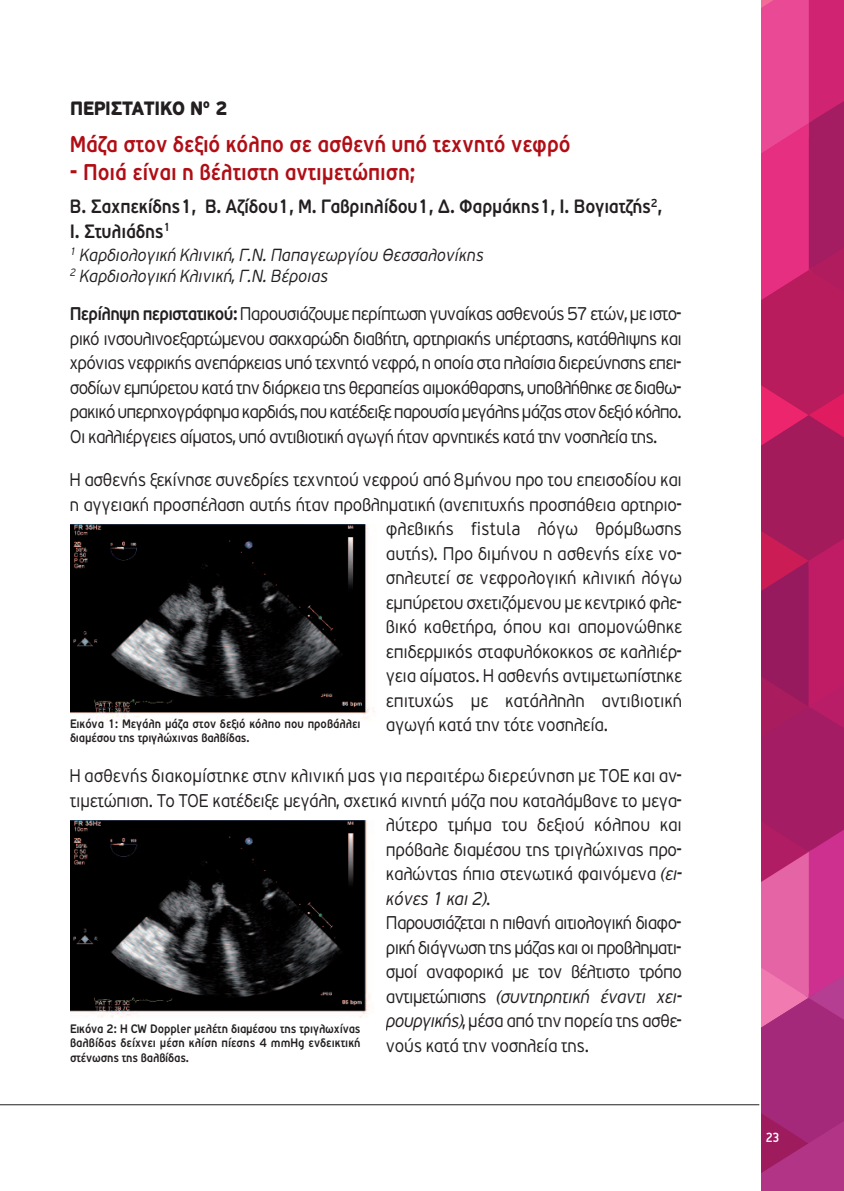
<style>
.page{position:relative;width:844px;height:1191px;background:#fff}
.page>*{position:absolute;margin:0;border:0;box-sizing:border-box;transform-origin:0 0}
.t1{font:500 22.75px "PF Traffic";color:#b00d15;scale:.9 1}
.t2{font:500 19.25px/24.5px "PF Traffic";letter-spacing:-.01em;color:#231f20;scale:.9 1}
.t3{font:900 19.25px "PF Traffic";letter-spacing:-.015em;color:#231f20;scale:.95 1}
.t4{font:300 18.38px/24.5px "PF Traffic";letter-spacing:-.015em;color:#231f20;text-align:justify;scale:.9 1}
.t5{font:300 18.38px "PF Traffic";letter-spacing:-.04em;color:#231f20;scale:.9 1}
.t6{font:300 18.38px "PF Traffic";letter-spacing:.005em;color:#231f20;scale:.9 1}
.t7{font:italic 300 18.38px "PF Traffic";letter-spacing:-.015em;color:#231f20;scale:.9 1}
.t8{font:italic 300 17.5px/21px "PF Traffic";color:#231f20;scale:.9 1}
.t9{font:500 13.47px "PF Din Display";color:#fff;scale:.95 1}
.t10{font:500 12.25px/14.7px "PF Traffic";color:#231f20;scale:.9 1}
.s1{font-weight:500}
.s2{font-style:italic}
.s3{font-style:normal}
</style>
<div class="page">
<svg style="left:761px;top:0;width:82px;height:1191px"></svg>
<img style="left:70px;top:524px;width:305px;height:197px">
<img style="left:70px;top:820px;width:300px;height:198px">
<hr style="left:0;top:1104px;width:759px;height:1px;background:#231f20">
<p class="t3" style="left:70px;top:96px;width:168px">ΠΕΡΙΣΤΑΤΙΚΟ Ν<sup>ο</sup> 2</p>
<p class="t1" style="left:70px;top:130px;width:557px">Μάζα στον δεξιό κόλπο σε ασθενή υπό τεχνητό νεφρό</p>
<p class="t1" style="left:70px;top:158px;width:385px">- Ποιά είναι η βέλτιστη αντιμετώπιση;</p>
<p class="t2" style="left:70px;top:194px;width:659px">Β. Σαχπεκίδης1, Β. Αζίδου1, Μ. Γαβριηλίδου1, Δ. Φαρμάκης1, Ι. Βογιατζής<sup>2</sup>,<br>Ι. Στυλιάδης<sup>1</sup></p>
<p class="t8" style="left:70px;top:244px;width:461px"><sup>1</sup> Καρδιολογική Κλινική, Γ.Ν. Παπαγεωργίου Θεσσαλονίκης<br><sup>2</sup> Καρδιολογική Κλινική, Γ.Ν. Βέροιας</p>
<p class="t4" style="left:70px;top:301px;width:681px"><span class="s1">Περίληψη περιστατικού:</span> Παρουσιάζουμε περίπτωση γυναίκας ασθενούς 57 ετών, με ιστο&shy;ρικό ινσουλινοεξαρτώμενου σακχαρώδη διαβήτη, αρτηριακής υπέρτασης, κατάθλιψης και χρόνιας νεφρικής ανεπάρκειας υπό τεχνητό νεφρό, η οποία στα πλαίσια διερεύνησης επει&shy;σοδίων εμπύρετου κατά την διάρκεια της θεραπείας αιμοκάθαρσης, υποβλήθηκε σε διαθω&shy;ρακικό υπερηχογράφημα καρδιάς, που κατέδειξε παρουσία μεγάλης μάζας στον δεξιό κόλπο.<br>Οι καλλιέργειες αίματος, υπό αντιβιοτική αγωγή ήταν αρνητικές κατά την νοσηλεία της.</p>
<p class="t4" style="left:70px;top:468px;width:681px">Η ασθενής ξεκίνησε συνεδρίες τεχνητού νεφρού από 8μήνου προ του επεισοδίου και</p>
<p class="t4" style="left:70px;top:492px;width:681px">η αγγειακή προσπέλαση αυτής ήταν προβληματική (ανεπιτυχής προσπάθεια αρτηριο-</p>
<p class="t4" style="left:386px;top:517px;width:330px">φλεβικής fistula λόγω θρόμβωσης</p>
<p class="t4" style="left:386px;top:541px;width:330px">αυτής). Προ διμήνου η ασθενής είχε νο-</p>
<p class="t4" style="left:386px;top:566px;width:330px">σηλευτεί σε νεφρολογική κλινική λόγω</p>
<p class="t4" style="left:386px;top:590px;width:330px">εμπύρετου σχετιζόμενου με κεντρικό φλε-</p>
<p class="t4" style="left:386px;top:615px;width:330px">βικό καθετήρα, όπου και απομονώθηκε</p>
<p class="t4" style="left:386px;top:639px;width:330px">επιδερμικός σταφυλόκοκκος σε καλλιέρ-</p>
<p class="t4" style="left:386px;top:664px;width:330px">γεια αίματος. Η ασθενής αντιμετωπίστηκε</p>
<p class="t4" style="left:386px;top:688px;width:330px">επιτυχώς με κατάλληλη αντιβιοτική</p>
<p class="t4" style="left:386px;top:713px;width:248px">αγωγή κατά την τότε νοσηλεία.</p>
<p class="t6" style="left:70px;top:765px;width:681px">Η ασθενής διακομίστηκε στην κλινική μας για περαιτέρω διερεύνηση με ΤΟΕ και αν-</p>
<p class="t4" style="left:70px;top:788px;width:681px">τιμετώπιση. Το ΤΟΕ κατέδειξε μεγάλη, σχετικά κινητή μάζα που καταλάμβανε το μεγα-</p>
<p class="t4" style="left:386px;top:812px;width:330px">λύτερο τμήμα του δεξιού κόλπου και</p>
<p class="t4" style="left:386px;top:837px;width:330px">πρόβαλε διαμέσου της τριγλώχινας προ-</p>
<p class="t4" style="left:386px;top:861px;width:330px">καλώντας ήπια στενωτικά φαινόμενα <span class="s2">(ει-</span></p>
<p class="t7" style="left:386px;top:887px;width:118px">κόνες 1 και 2)<span class="s3">.</span></p>
<p class="t5" style="left:386px;top:912px;width:330px">Παρουσιάζεται η πιθανή αιτιολογική διαφο-</p>
<p class="t5" style="left:386px;top:936px;width:330px">ρική διάγνωση της μάζας και οι προβληματι-</p>
<p class="t4" style="left:386px;top:959px;width:330px">σμοί αναφορικά με τον βέλτιστο τρόπο</p>
<p class="t7" style="left:386px;top:985px;width:330px"><span class="s3">αντιμετώπισης</span> (συντηρητική έναντι χει-</p>
<p class="t4" style="left:386px;top:1008px;width:330px"><span class="s2">ρουργικής)</span>, μέσα από την πορεία της ασθε-</p>
<p class="t4" style="left:386px;top:1033px;width:227px">νούς κατά την νοσηλεία της.</p>
<p class="t10" style="left:70px;top:715px;width:324px">Εικόνα 1: Μεγάλη μάζα στον δεξιό κόλπο που προβάλλει διαμέσου της τριγλώχινας βαλβίδας.</p>
<p class="t10" style="left:70px;top:1020px;width:324px;text-align:justify">Εικόνα 2: Η CW Doppler μελέτη διαμέσου της τριγλωχίνας βαλβίδας δείχνει μέση κλίση πίεσης 4 mmHg ενδεικτική στένωσης της βαλβίδας.</p>
<p class="t9" style="left:765px;top:1129px;width:16px">23</p>
</div>
